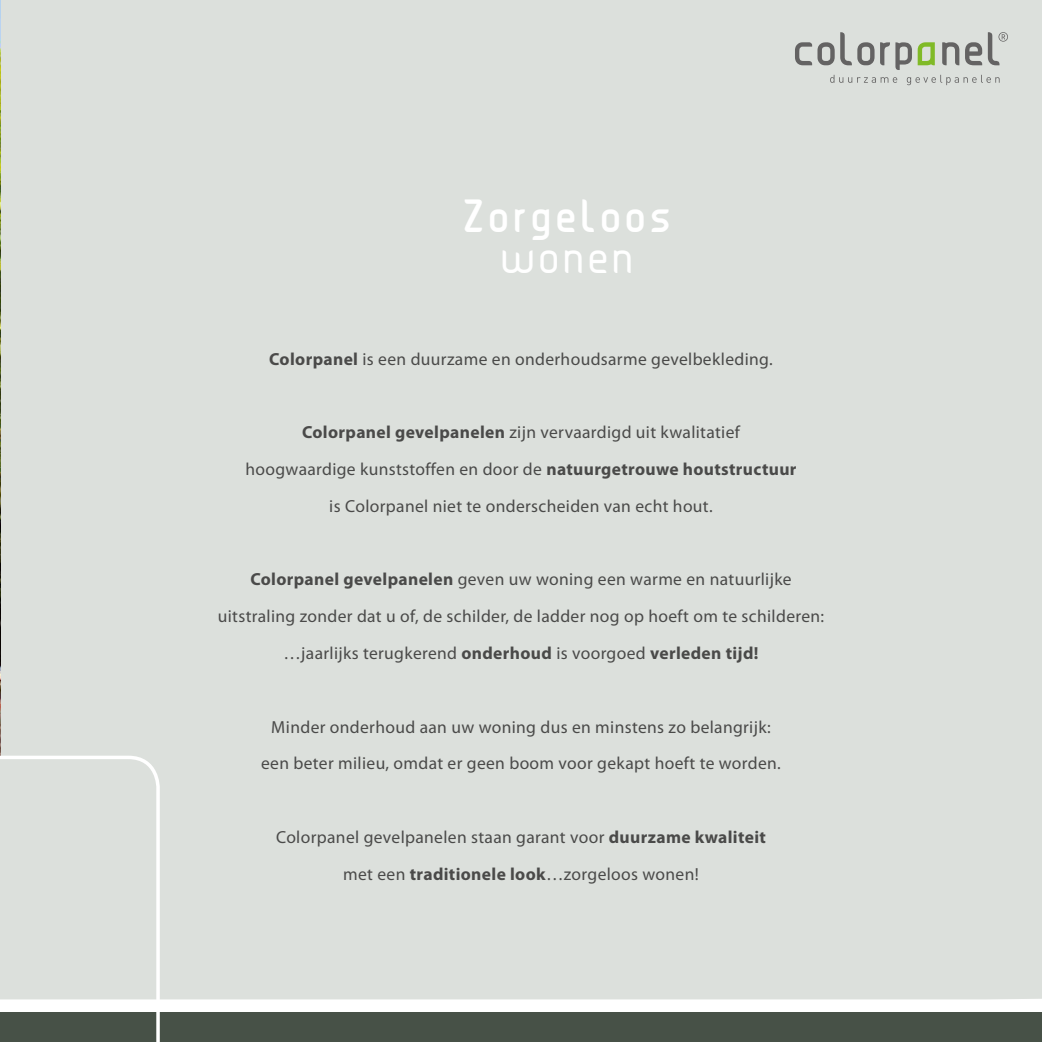
<style>
.page{position:relative;width:1042px;height:1042px;background:#fff}
.page>*{position:absolute;margin:0;border:0;box-sizing:border-box;transform-origin:0 0}
.t1{font:700 37.1px "JUICE Bold";letter-spacing:.02em;color:#fff}
.t2{font:37.1px "JUICE Regular";letter-spacing:.02em;color:#fff}
.t3{font:17.5px/36.8px "Myriad Pro";letter-spacing:.02em;color:#4a4a49;text-align:center}
.s1{font-weight:700}
</style>
<div class="page">
<div style="left:1px;top:0;width:1041px;height:999px;background:#dce0dc"></div>
<img style="left:0;top:0;width:1px;height:755px">
<div style="left:160px;top:1012px;width:882px;height:30px;background:#475147"></div>
<svg style="left:795px;top:32px;width:213px;height:53px;background:#c3c7c1"></svg>
<svg style="left:0;top:755px;width:160px;height:287px;background:#cfd3cf"></svg>
<h1 class="t1" style="left:461px;top:199px;width:213px">Zorgeloos</h1>
<h1 class="t2" style="left:499px;top:240px;width:136px">wonen</h1>
<p class="t3" style="left:269px;top:341px;width:505px"><span class="s1">Colorpanel</span> is een duurzame en onderhoudsarme gevelbekleding.</p>
<p class="t3" style="left:245px;top:414px;width:553px"><span class="s1">Colorpanel gevelpanelen</span> zijn vervaardigd uit kwalitatief hoogwaardige kunststoffen en door de <span class="s1">natuurgetrouwe houtstructuur </span>is Colorpanel niet te onderscheiden van echt hout.</p>
<p class="t3" style="left:218px;top:561px;width:608px"><span class="s1">Colorpanel gevelpanelen</span> geven uw woning een warme en natuurlijke uitstraling zonder dat u of, de schilder, de ladder nog op hoeft om te schilderen: …jaarlijks terugkerend <span class="s1">onderhoud</span> is voorgoed <span class="s1">verleden tijd!</span></p>
<p class="t3" style="left:261px;top:709px;width:521px">Minder onderhoud aan uw woning dus en minstens zo belangrijk: een beter milieu, omdat er geen boom voor gekapt hoeft te worden.</p>
<p class="t3" style="left:276px;top:819px;width:491px">Colorpanel gevelpanelen staan garant voor <span class="s1">duurzame kwaliteit </span>met een <span class="s1">traditionele look</span>…zorgeloos wonen!</p>
</div>
